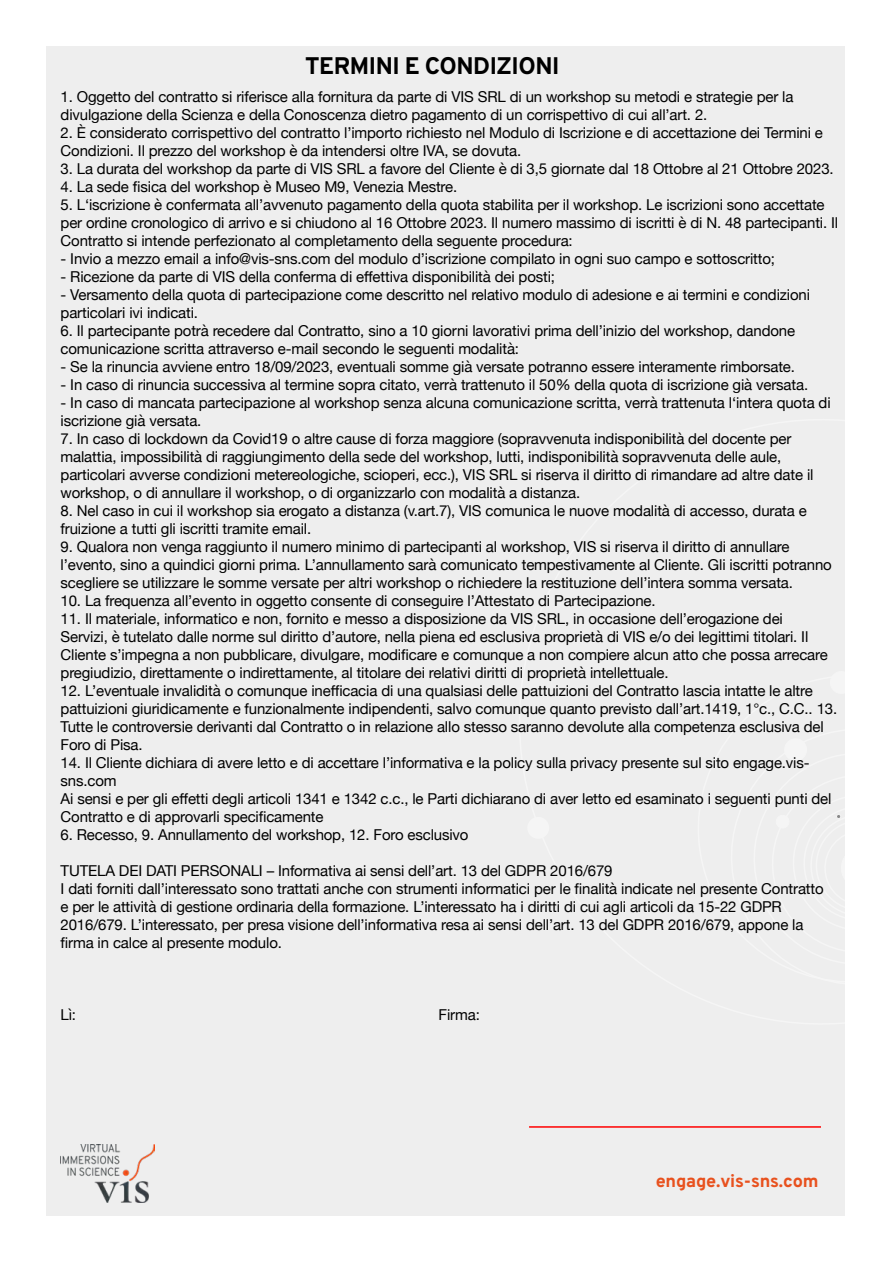
<style>
.page{position:relative;width:893px;height:1263px;background:#fff}
.page>*{position:absolute;margin:0;border:0;box-sizing:border-box;transform-origin:0 0}
.t1{font:800 24px "Overpass";letter-spacing:-.02em;color:#000}
.t2{font:800 18px "Overpass";letter-spacing:-.01em;color:#e8511e}
.t3{font:15px/18px "Helvetica Neue";letter-spacing:-.01em;color:#000}
</style>
<div class="page">
<div style="left:46px;top:47px;width:799px;height:1169px;background:#eee"></div>
<hr style="left:529px;top:1126px;width:292px;height:2px;background:#f00">
<img style="left:62px;top:1145px;width:93px;height:58px">
<h1 class="t1" style="left:305px;top:49px;width:256px">TERMINI E CONDIZIONI</h1>
<p class="t3" style="left:61px;top:88px;width:734px">1. Oggetto del contratto si riferisce alla fornitura da parte di VIS SRL di un workshop su metodi e strategie per la divulgazione della Scienza e della Conoscenza dietro pagamento di un corrispettivo di cui all’art. 2.</p>
<p class="t3" style="left:61px;top:124px;width:764px">2. È considerato corrispettivo del contratto l’importo richiesto nel Modulo di Iscrizione e di accettazione dei Termini e<br>Condizioni. Il prezzo del workshop è da intendersi oltre IVA, se dovuta.</p>
<p class="t3" style="left:61px;top:160px;width:775px">3. La durata del workshop da parte di VIS SRL a favore del Cliente è di 3,5 giornate dal 18 Ottobre al 21 Ottobre 2023.</p>
<p class="t3" style="left:61px;top:178px;width:398px">4. La sede fisica del workshop è Museo M9, Venezia Mestre.</p>
<p class="t3" style="left:61px;top:196px;width:779px">5. L‘iscrizione è confermata all’avvenuto pagamento della quota stabilita per il workshop. Le iscrizioni sono accettate per ordine cronologico di arrivo e si chiudono al 16 Ottobre 2023. Il numero massimo di iscritti è di N. 48 partecipanti. Il<br>Contratto si intende perfezionato al completamento della seguente procedura:</p>
<p class="t3" style="left:61px;top:250px;width:716px">- Invio a mezzo email a info@vis-sns.com del modulo d’iscrizione compilato in ogni suo campo e sottoscritto;</p>
<p class="t3" style="left:61px;top:268px;width:496px">- Ricezione da parte di VIS della conferma di effettiva disponibilità dei posti;</p>
<p class="t3" style="left:61px;top:286px;width:751px">- Versamento della quota di partecipazione come descritto nel relativo modulo di adesione e ai termini e condizioni particolari ivi indicati.</p>
<p class="t3" style="left:61px;top:322px;width:736px">6. Il partecipante potrà recedere dal Contratto, sino a 10 giorni lavorativi prima dell’inizio del workshop, dandone comunicazione scritta attraverso e-mail secondo le seguenti modalità:</p>
<p class="t3" style="left:61px;top:358px;width:736px">- Se la rinuncia avviene entro 18/09/2023, eventuali somme già versate potranno essere interamente rimborsate.</p>
<p class="t3" style="left:61px;top:376px;width:749px">- In caso di rinuncia successiva al termine sopra citato, verrà trattenuto il 50% della quota di iscrizione già versata.</p>
<p class="t3" style="left:61px;top:394px;width:772px">- In caso di mancata partecipazione al workshop senza alcuna comunicazione scritta, verrà trattenuta l‘intera quota di iscrizione già versata.</p>
<p class="t3" style="left:61px;top:430px;width:754px">7. In caso di lockdown da Covid19 o altre cause di forza maggiore (sopravvenuta indisponibilità del docente per malattia, impossibilità di raggiungimento della sede del workshop, lutti, indisponibilità sopravvenuta delle aule, particolari avverse condizioni metereologiche, scioperi, ecc.), VIS SRL si riserva il diritto di rimandare ad altre date il workshop, o di annullare il workshop, o di organizzarlo con modalità a distanza.</p>
<p class="t3" style="left:61px;top:502px;width:748px">8. Nel caso in cui il workshop sia erogato a distanza (v.art.7), VIS comunica le nuove modalità di accesso, durata e fruizione a tutti gli iscritti tramite email.</p>
<p class="t3" style="left:61px;top:538px;width:773px">9. Qualora non venga raggiunto il numero minimo di partecipanti al workshop, VIS si riserva il diritto di annullare l’evento, sino a quindici giorni prima. L’annullamento sarà comunicato tempestivamente al Cliente. Gli iscritti potranno scegliere se utilizzare le somme versate per altri workshop o richiedere la restituzione dell’intera somma versata.</p>
<p class="t3" style="left:61px;top:592px;width:597px">10. La frequenza all’evento in oggetto consente di conseguire l’Attestato di Partecipazione.</p>
<p class="t3" style="left:61px;top:610px;width:769px">11. Il materiale, informatico e non, fornito e messo a disposizione da VIS SRL, in occasione dell’erogazione dei Servizi, è tutelato dalle norme sul diritto d’autore, nella piena ed esclusiva proprietà di VIS e/o dei legittimi titolari. Il Cliente s’impegna a non pubblicare, divulgare, modificare e comunque a non compiere alcun atto che possa arrecare pregiudizio, direttamente o indirettamente, al titolare dei relativi diritti di proprietà intellettuale.</p>
<p class="t3" style="left:61px;top:682px;width:778px">12. L’eventuale invalidità o comunque inefficacia di una qualsiasi delle pattuizioni del Contratto lascia intatte le altre pattuizioni giuridicamente e funzionalmente indipendenti, salvo comunque quanto previsto dall’art.1419, 1°c., C.C.. 13.<br>Tutte le controversie derivanti dal Contratto o in relazione allo stesso saranno devolute alla competenza esclusiva del Foro di Pisa.</p>
<p class="t3" style="left:61px;top:754px;width:772px">14. Il Cliente dichiara di avere letto e di accettare l’informativa e la policy sulla privacy presente sul sito engage.vis&shy;sns.com<br>Ai sensi e per gli effetti degli articoli 1341 e 1342 c.c., le Parti dichiarano di aver letto ed esaminato i seguenti punti del Contratto e di approvarli specificamente</p>
<p class="t3" style="left:61px;top:826px;width:409px">6. Recesso, 9. Annullamento del workshop, 12. Foro esclusivo</p>
<p class="t3" style="left:61px;top:862px;width:765px">TUTELA DEI DATI PERSONALI – Informativa ai sensi dell’art. 13 del GDPR 2016/679<br>I dati forniti dall’interessato sono trattati anche con strumenti informatici per le finalità indicate nel presente Contratto e per le attività di gestione ordinaria della formazione. L’interessato ha i diritti di cui agli articoli da 15-22 GDPR 2016/679. L’interessato, per presa visione dell’informativa resa ai sensi dell’art. 13 del GDPR 2016/679, appone la firma in calce al presente modulo.</p>
<p class="t3" style="left:61px;top:1006px;width:17px">Lì:</p>
<p class="t3" style="left:439px;top:1006px;width:43px">Firma:</p>
<p class="t2" style="left:656px;top:1168px;width:164px">engage.vis-sns.com</p>
</div>
